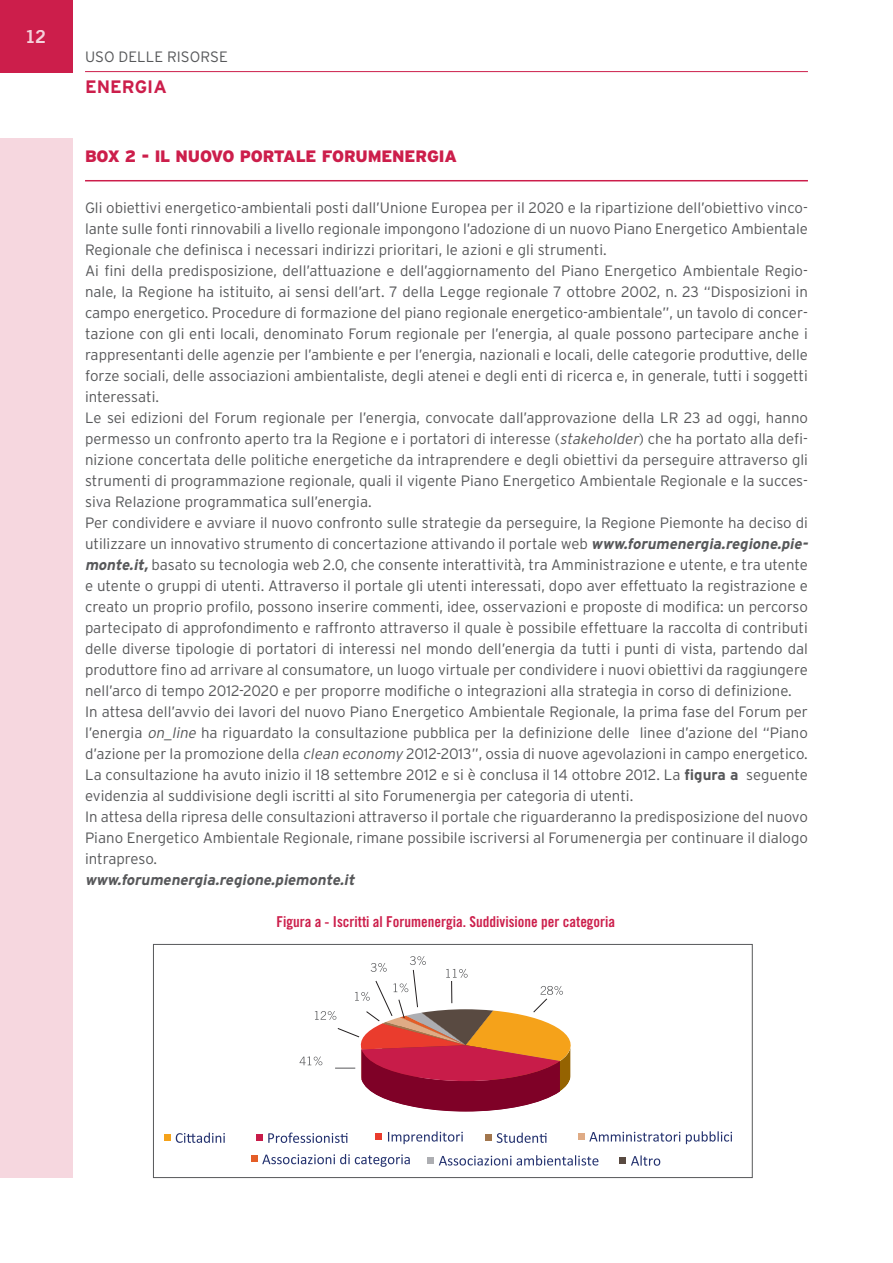
<style>
.page{position:relative;width:893px;height:1263px;background:#fff}
.page>*{position:absolute;margin:0;border:0;box-sizing:border-box;transform-origin:0 0}
.t1{font:700 18px "Interstate";color:#cc1e4b}
.t2{font:18px "Trade Gothic Bold Two";color:#fff}
.t3{font:900 16.5px "Interstate";letter-spacing:-.01em;color:#cc1e4b}
.t4{font:300 15px/21px "Interstate";color:#57585a}
.t5{font:15px "Trade Gothic Bold Cond Twenty";color:#cc1e4b}
.t6{font:italic 700 15px "Interstate";color:#57585a}
.s1{font-style:italic}
.s2{font-weight:700;font-style:italic}
.s3{font-weight:700}
</style>
<div class="page">
<div style="left:0;top:0;width:72px;height:72px;background:#cc1e4b"></div>
<hr style="left:85px;top:71px;width:723px;height:1px;background:#cc1e4b">
<div style="left:0;top:138px;width:72px;height:1040px;background:#f6d7df"></div>
<hr style="left:85px;top:180px;width:723px;height:1px;background:#cc1e4b">
<svg style="left:300px;top:956px;width:271px;height:155px"></svg>
<div style="left:164px;top:1134px;width:7px;height:7px;background:#f5a21a"></div>
<svg style="left:176px;top:1132px;width:49px;height:11px"></svg>
<div style="left:256px;top:1134px;width:6px;height:7px;background:#c81c49"></div>
<svg style="left:268px;top:1132px;width:79px;height:11px"></svg>
<div style="left:375px;top:1133px;width:7px;height:6px;background:#ea3c2d"></div>
<svg style="left:388px;top:1131px;width:75px;height:13px"></svg>
<div style="left:485px;top:1134px;width:7px;height:7px;background:#a2764d"></div>
<svg style="left:497px;top:1132px;width:50px;height:11px"></svg>
<div style="left:578px;top:1133px;width:7px;height:6px;background:#dfab85"></div>
<svg style="left:589px;top:1132px;width:91px;height:10px"></svg>
<svg style="left:686px;top:1131px;width:46px;height:13px"></svg>
<div style="left:251px;top:1155px;width:7px;height:7px;background:#e45d27"></div>
<svg style="left:262px;top:1154px;width:148px;height:13px"></svg>
<div style="left:427px;top:1157px;width:7px;height:7px;background:#adaeb2"></div>
<svg style="left:439px;top:1155px;width:159px;height:10px"></svg>
<div style="left:619px;top:1157px;width:7px;height:7px;background:#594a41"></div>
<svg style="left:631px;top:1155px;width:29px;height:11px"></svg>
<div style="left:153px;top:944px;width:600px;height:234px;border:1px solid #57585a"></div>
<p class="t2" style="left:24px;top:26px;width:23px">12</p>
<p class="t4" style="left:85px;top:46px;width:144px">uso delle risorse</p>
<p class="t1" style="left:85px;top:77px;width:83px">ENERGIA</p>
<p class="t3" style="left:85px;top:147px;width:103px">BOX 2 - IL NUOVO</p>
<p class="t3" style="left:240px;top:147px;width:46px">PORTALE</p>
<p class="t3" style="left:322px;top:147px;width:137px">FORUMENERGIA</p>
<p class="t4" style="left:85px;top:197px;width:727px">Gli obiettivi energetico-ambientali posti dall’Unione Europea per il 2020 e la ripartizione dell’obiettivo vinco&shy;lante sulle fonti rinnovabili a livello regionale impongono l’adozione di un nuovo Piano Energetico Ambientale Regionale che definisca i necessari indirizzi prioritari, le azioni e gli strumenti.<br>Ai fini della predisposizione, dell’attuazione e dell’aggiornamento del Piano Energetico Ambientale Regio&shy;nale, la Regione ha istituito, ai sensi dell’art. 7 della Legge regionale 7 ottobre 2002, n. 23 “Disposizioni in campo energetico. Procedure di formazione del piano regionale energetico-ambientale”, un tavolo di concer&shy;tazione con gli enti locali, denominato Forum regionale per l’energia, al quale possono partecipare anche i rappresentanti delle agenzie per l’ambiente e per l’energia, nazionali e locali, delle categorie produttive, delle forze sociali, delle associazioni ambientaliste, degli atenei e degli enti di ricerca e, in generale, tutti i soggetti interessati.<br>Le sei edizioni del Forum regionale per l’energia, convocate dall’approvazione della LR 23 ad oggi, hanno permesso un confronto aperto tra la Regione e i portatori di interesse (<span class="s1">stakeholder</span>) che ha portato alla defi&shy;nizione concertata delle politiche energetiche da intraprendere e degli obiettivi da perseguire attraverso gli strumenti di programmazione regionale, quali il vigente Piano Energetico Ambientale Regionale e la succes&shy;siva Relazione programmatica sull’energia.<br>Per condividere e avviare il nuovo confronto sulle strategie da perseguire, la Regione Piemonte ha deciso di utilizzare un innovativo strumento di concertazione attivando il portale web <span class="s2">www.forumenergia.regione.pie&shy;monte.it,</span>basato su tecnologia web 2.0, che consente interattività, tra Amministrazione e utente, e tra utente e utente o gruppi di utenti. Attraverso il portale gli utenti interessati, dopo aver effettuato la registrazione e creato un proprio profilo, possono inserire commenti, idee, osservazioni e proposte di modifica: un percorso partecipato di approfondimento e raffronto attraverso il quale è possibile effettuare la raccolta di contributi delle diverse tipologie di portatori di interessi nel mondo dell’energia da tutti i punti di vista, partendo dal produttore fino ad arrivare al consumatore, un luogo virtuale per condividere i nuovi obiettivi da raggiungere nell’arco di tempo 2012-2020 e per proporre modifiche o integrazioni alla strategia in corso di definizione.<br>In attesa dell’avvio dei lavori del nuovo Piano Energetico Ambientale Regionale, la prima fase del Forum per l’energia <span class="s1">on_line</span> ha riguardato la consultazione pubblica per la definizione delle linee d’azione del “Piano d’azione per la promozione della <span class="s1">clean economy</span> 2012-2013”, ossia di nuove agevolazioni in campo energetico.<br>La consultazione ha avuto inizio il 18 settembre 2012 e si è conclusa il 14 ottobre 2012. La <span class="s3">FIGURA A</span> seguente evidenzia al suddivisione degli iscritti al sito Forumenergia per categoria di utenti.<br>In attesa della ripresa delle consultazioni attraverso il portale che riguarderanno la predisposizione del nuovo Piano Energetico Ambientale Regionale, rimane possibile iscriversi al Forumenergia per continuare il dialogo intrapreso.</p>
<p class="t6" style="left:85px;top:871px;width:274px">www.forumenergia.regione.piemonte.it</p>
<p class="t5" style="left:276px;top:912px;width:340px">Figura a - Iscritti al Forumenergia. Suddivisione per categoria</p>
</div>
